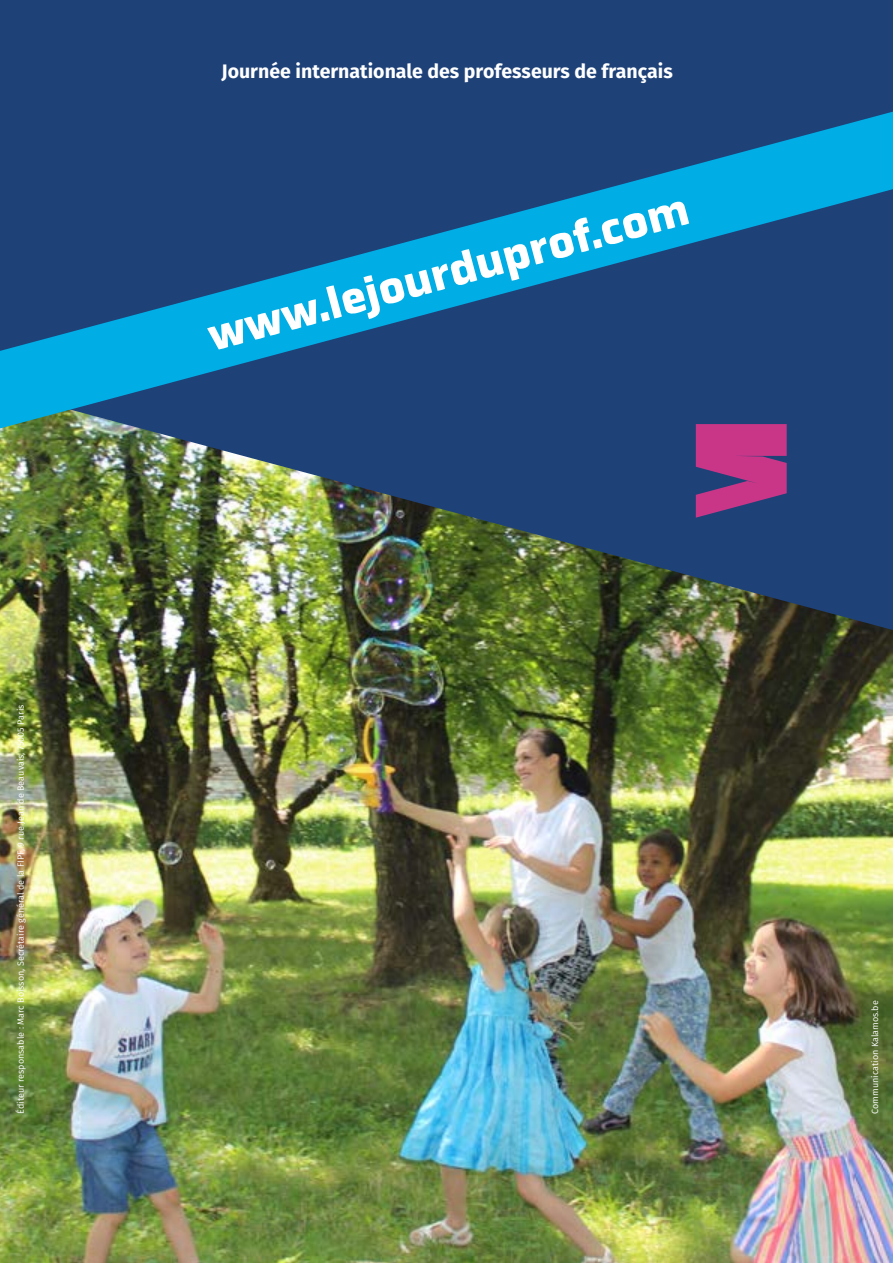
<style>
.page{position:relative;width:893px;height:1263px;background:#fff}
.page>*{position:absolute;margin:0;border:0;box-sizing:border-box;transform-origin:0 0}
.t1{font:700 45px "Obvia";color:#fff}
.t2{font:700 19.5px "Fira Sans";color:#fff}
.t3{font:9px "Fira Sans";color:#fff}
</style>
<div class="page">
<img style="left:0;top:630px;width:893px;height:633px">
<img style="left:0;top:0;width:893px;height:630px">
<svg style="left:0;top:106px;width:893px;height:329px;background:#175b91"></svg>
<svg style="left:696px;top:424px;width:91px;height:94px;background:#a13883"></svg>
<p class="t3" style="left:14px;top:1114px;width:411px;rotate:-90deg">Éditeur responsable : Marc Boisson, Secrétaire général de la FIPF, 9 rue Jean de Beauvais, 75005 Paris</p>
<h2 class="t2" style="left:222px;top:58px;width:453px">Journée internationale des professeurs de français</h2>
<h1 class="t1" style="left:202px;top:310px;width:497px;rotate:-15deg">www.lejourduprof.com</h1>
<p class="t3" style="left:869px;top:1114px;width:115px;rotate:-90deg">Communication Kalamos.be</p>
</div>
